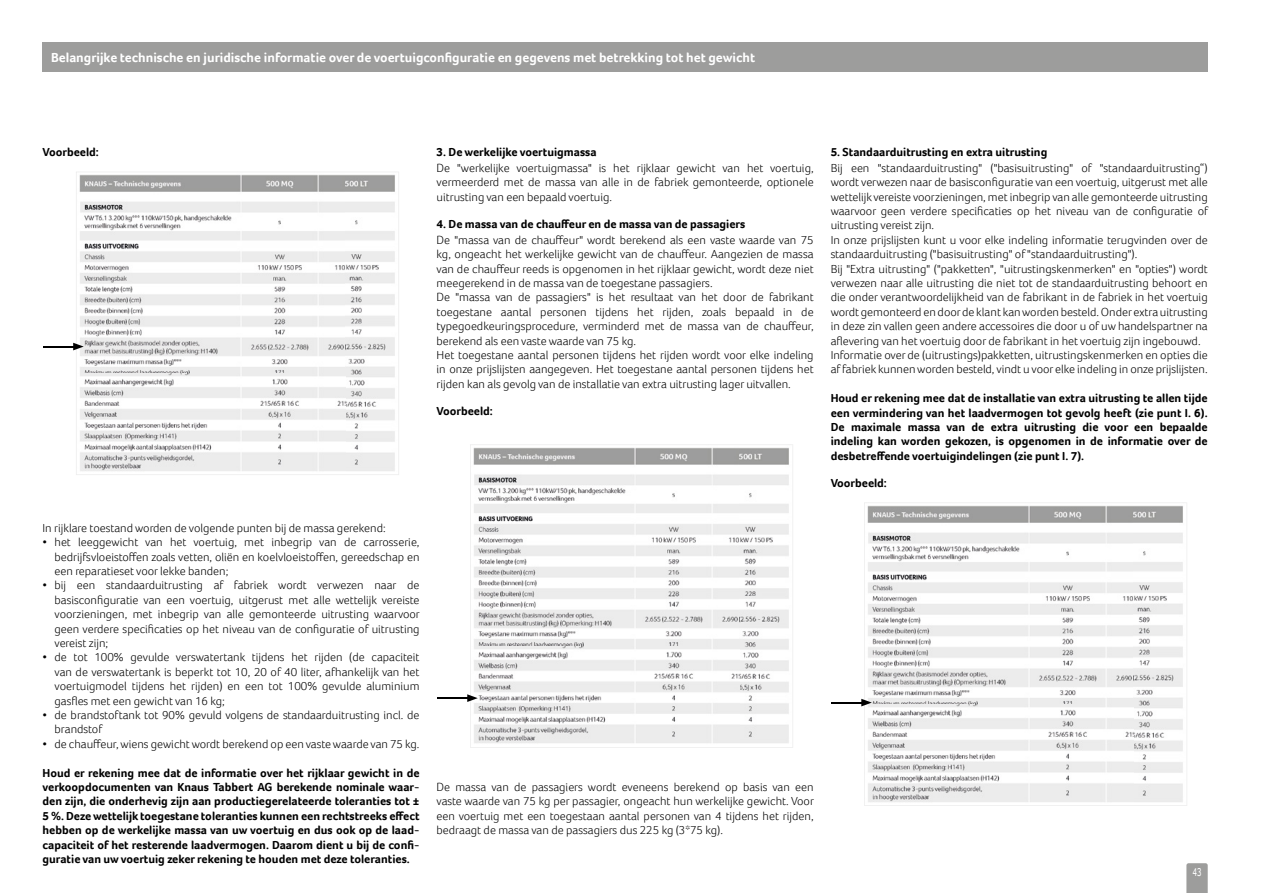
<style>
.page{position:relative;width:1263px;height:893px;background:#fff}
.page>*{position:absolute;margin:0;border:0;box-sizing:border-box;transform-origin:0 0}
.t1{font:700 13.5px "Foco";color:#fff}
.t2{font:300 12px/14.4px "Foco";color:#000;text-align:justify}
.t3{font:700 12px/14.4px "Foco";color:#000;text-align:justify}
.t4{font:12px "Foco";color:#fff;scale:.7 1}
</style>
<div class="page">
<svg style="left:1186px;top:863px;width:22px;height:30px"></svg>
<div style="left:43px;top:43px;width:1165px;height:29px;background:#9d9d9c"></div>
<svg style="left:76px;top:172px;width:323px;height:303px"></svg>
<hr style="left:43px;top:346px;width:33px;height:1px;background:#000">
<svg style="left:73px;top:343px;width:11px;height:7px"></svg>
<svg style="left:470px;top:444px;width:323px;height:304px"></svg>
<hr style="left:437px;top:697px;width:33px;height:2px;background:#000">
<svg style="left:467px;top:694px;width:11px;height:8px"></svg>
<svg style="left:864px;top:502px;width:323px;height:304px"></svg>
<hr style="left:831px;top:702px;width:33px;height:1px;background:#000">
<svg style="left:861px;top:699px;width:11px;height:7px"></svg>
<p class="t1" style="left:51px;top:49px;width:706px">Belangrijke technische en juridische informatie over de voertuigconfiguratie en gegevens met betrekking tot het gewicht</p>
<p class="t3" style="left:43px;top:144px;width:58px">Voorbeeld:</p>
<p class="t2" style="left:43px;top:520px;width:345px">In rijklare toestand worden de volgende punten bij de massa gerekend:</p>
<p class="t2" style="left:55px;top:535px;width:367px;text-indent:-12px">• het leeggewicht van het voertuig, met inbegrip van de carrosserie, bedrijfsvloeistoffen zoals vetten, oliën en koelvloeistoffen, gereedschap en een reparatieset voor lekke banden;</p>
<p class="t2" style="left:55px;top:578px;width:367px;text-indent:-12px">• bij een standaarduitrusting af fabriek wordt verwezen naar de basisconfiguratie van een voertuig, uitgerust met alle wettelijk vereiste voorzieningen, met inbegrip van alle gemonteerde uitrusting waarvoor geen verdere specificaties op het niveau van de configuratie of uitrusting vereist zijn;</p>
<p class="t2" style="left:55px;top:650px;width:367px;text-indent:-12px">• de tot 100% gevulde verswatertank tijdens het rijden (de capaciteit van de verswatertank is beperkt tot 10, 20 of 40 liter, afhankelijk van het voertuigmodel tijdens het rijden) en een tot 100% gevulde aluminium gasfles met een gewicht van 16 kg;</p>
<p class="t2" style="left:55px;top:708px;width:367px;text-indent:-12px">• de brandstoftank tot 90% gevuld volgens de standaarduitrusting incl. de brandstof</p>
<p class="t2" style="left:43px;top:736px;width:379px">• de chauffeur, wiens gewicht wordt berekend op een vaste waarde van 75 kg.</p>
<p class="t3" style="left:43px;top:765px;width:379px">Houd er rekening mee dat de informatie over het rijklaar gewicht in de verkoopdocumenten van Knaus Tabbert AG berekende nominale waar&shy;den zijn, die onderhevig zijn aan productiegerelateerde toleranties tot ± 5 %. Deze wettelijk toegestane toleranties kunnen een rechtstreeks effect hebben op de werkelijke massa van uw voertuig en dus ook op de laad&shy;capaciteit of het resterende laadvermogen. Daarom dient u bij de confi&shy;guratie van uw voertuig zeker rekening te houden met deze toleranties.</p>
<p class="t3" style="left:437px;top:144px;width:161px">3. De werkelijke voertuigmassa</p>
<p class="t2" style="left:437px;top:160px;width:379px">De "werkelijke voertuigmassa" is het rijklaar gewicht van het voertuig, vermeerderd met de massa van alle in de fabriek gemonteerde, optionele uitrusting van een bepaald voertuig.</p>
<p class="t3" style="left:437px;top:216px;width:310px">4. De massa van de chauffeur en de massa van de passagiers</p>
<p class="t2" style="left:437px;top:232px;width:379px;text-align:left">De "massa van de chauffeur" wordt berekend als een vaste waarde van 75 kg, ongeacht het werkelijke gewicht van de chauffeur. Aangezien de massa van de chauffeur reeds is opgenomen in het rijklaar gewicht, wordt deze niet meegerekend in de massa van de toegestane passagiers.<br>De "massa van de passagiers" is het resultaat van het door de fabrikant toegestane aantal personen tijdens het rijden, zoals bepaald in de typegoedkeuringsprocedure, verminderd met de massa van de chauffeur, berekend als een vaste waarde van 75 kg.<br>Het toegestane aantal personen tijdens het rijden wordt voor elke indeling in onze prijslijsten aangegeven. Het toegestane aantal personen tijdens het rijden kan als gevolg van de installatie van extra uitrusting lager uitvallen.</p>
<p class="t3" style="left:437px;top:404px;width:58px">Voorbeeld:</p>
<p class="t3" style="left:831px;top:144px;width:218px">5. Standaarduitrusting en extra uitrusting</p>
<p class="t2" style="left:831px;top:160px;width:379px;text-align:left">Bij een "standaarduitrusting" ("basisuitrusting" of "standaarduitrusting“) wordt verwezen naar de basisconfiguratie van een voertuig, uitgerust met alle wettelijk vereiste voorzieningen, met inbegrip van alle gemonteerde uitrusting waarvoor geen verdere specificaties op het niveau van de configuratie of uitrusting vereist zijn.<br>In onze prijslijsten kunt u voor elke indeling informatie terugvinden over de standaarduitrusting ("basisuitrusting" of "standaarduitrusting").<br>Bij "Extra uitrusting" ("pakketten", "uitrustingskenmerken" en "opties") wordt verwezen naar alle uitrusting die niet tot de standaarduitrusting behoort en die onder verantwoordelijkheid van de fabrikant in de fabriek in het voertuig wordt gemonteerd en door de klant kan worden besteld. Onder extra uitrusting in deze zin vallen geen andere accessoires die door u of uw handelspartner na aflevering van het voertuig door de fabrikant in het voertuig zijn ingebouwd.<br>Informatie over de (uitrustings)pakketten, uitrustingskenmerken en opties die af fabriek kunnen worden besteld, vindt u voor elke indeling in onze prijslijsten.</p>
<p class="t3" style="left:831px;top:391px;width:379px">Houd er rekening mee dat de installatie van extra uitrusting te allen tijde een vermindering van het laadvermogen tot gevolg heeft (zie punt I. 6).<br>De maximale massa van de extra uitrusting die voor een bepaalde indeling kan worden gekozen, is opgenomen in de informatie over de desbetreffende voertuigindelingen (zie punt I. 7).</p>
<p class="t3" style="left:831px;top:476px;width:58px">Voorbeeld:</p>
<p class="t2" style="left:437px;top:780px;width:379px">De massa van de passagiers wordt eveneens berekend op basis van een vaste waarde van 75 kg per passagier, ongeacht hun werkelijke gewicht. Voor een voertuig met een toegestaan aantal personen van 4 tijdens het rijden, bedraagt de massa van de passagiers dus 225 kg (3*75 kg).</p>
<p class="t4" style="left:1192px;top:864px;width:15px">43</p>
</div>
